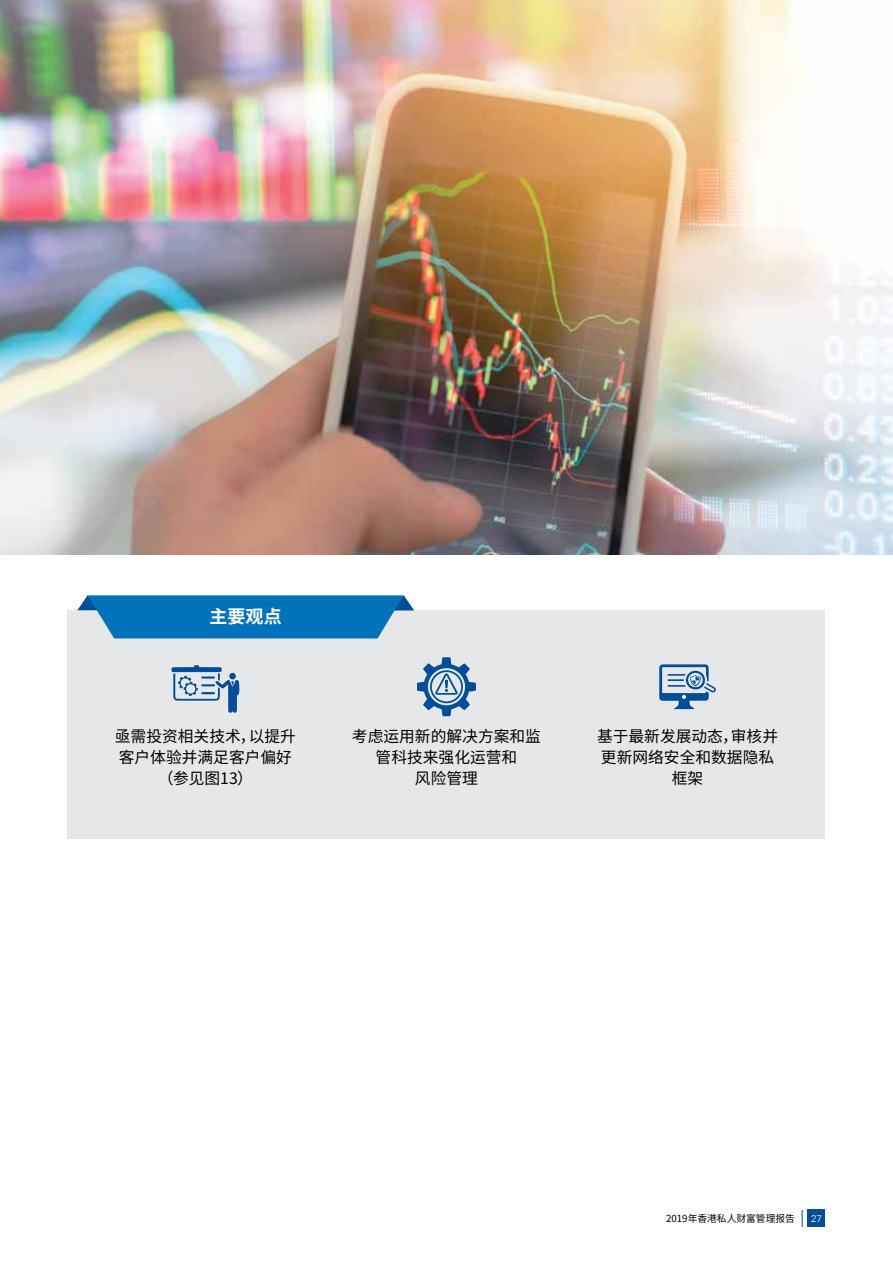
<style>
.page{position:relative;width:893px;height:1263px;background:#fff}
.page>*{position:absolute;margin:0;border:0;box-sizing:border-box;transform-origin:0 0}
.Highlighted_text{font:700 18px "Noto Sans CJ Ksc";color:#fff}
.Body{font:15.75px/21px "Noto Sans CJ Ksc";color:#000;text-align:center}
.t1{font:9.75px "Noto Sans CJ Ksc";color:#000}
.t2{font:300 9.75px "Universfor KPMG";color:#fff}
</style>
<div class="page">
<div style="left:808px;top:1210px;width:17px;height:17px;background:#004e98"></div>
<svg style="left:802px;top:1210px;width:1px;height:17px"></svg>
<img style="left:0;top:0;width:893px;height:555px">
<div style="left:67px;top:610px;width:758px;height:229px;background:#e6e7e8"></div>
<svg style="left:77px;top:595px;width:337px;height:43px;background:#1d80c1"></svg>
<svg style="left:417px;top:657px;width:59px;height:59px"></svg>
<svg style="left:171px;top:665px;width:68px;height:48px"></svg>
<svg style="left:659px;top:664px;width:57px;height:45px"></svg>
<p class="Highlighted_text" style="left:210px;top:606px;width:74px">主要观点</p>
<p class="Body" style="left:115px;top:726px;width:183px">亟需投资相关技术，以提升客户体验并满足客户偏好（参见图13）</p>
<p class="Body" style="left:597px;top:726px;width:183px">基于最新发展动态，审核并更新网络安全和数据隐私框架</p>
<p class="Body" style="left:352px;top:726px;width:191px">考虑运用新的解决方案和监管科技来强化运营和<br>风险管理</p>
<p class="t1" style="left:666px;top:1213px;width:130px">2019年香港私人财富管理报告</p>
<p class="t2" style="left:811px;top:1212px;width:12px">27</p>
</div>
